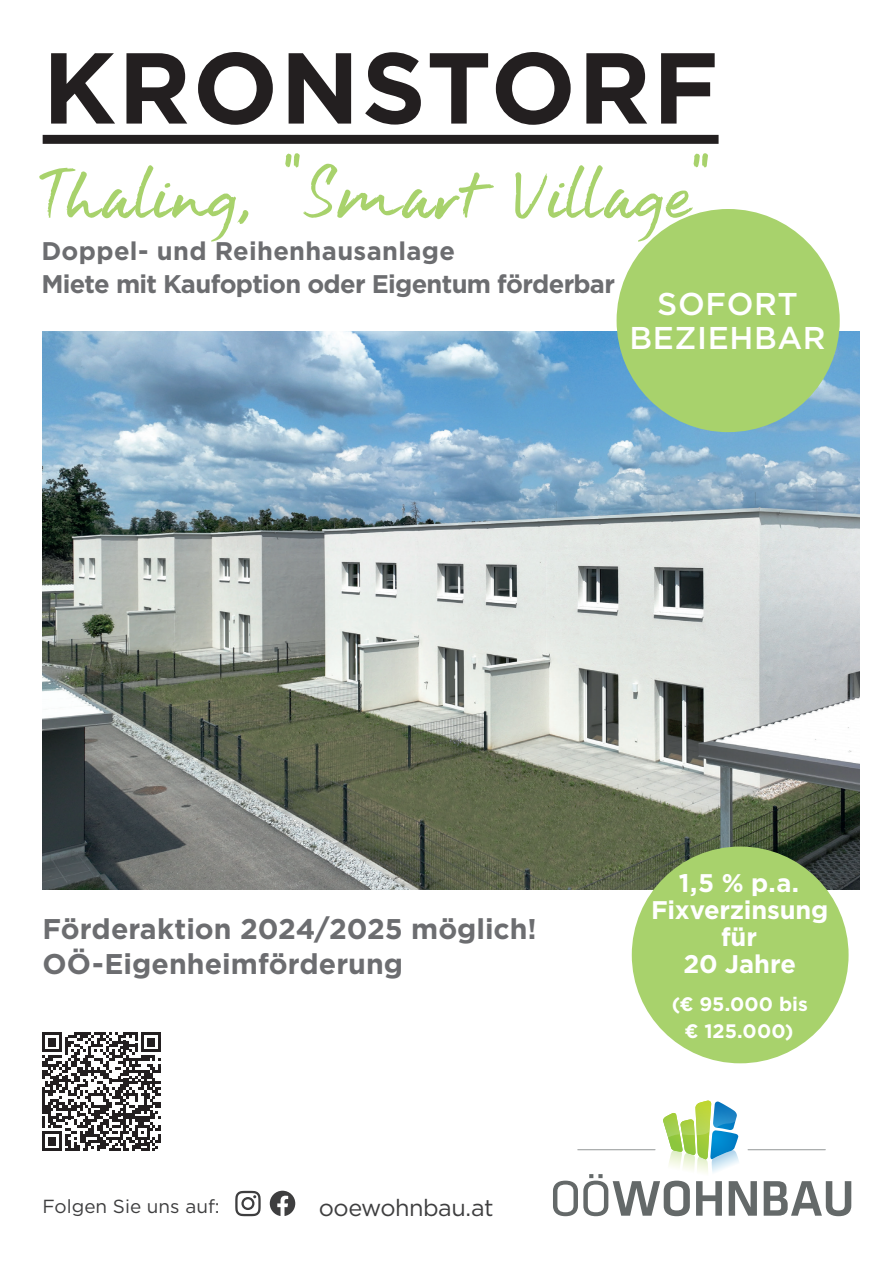
<style>
.page{position:relative;width:893px;height:1263px;background:#fff}
.page>*{position:absolute;margin:0;border:0;box-sizing:border-box;transform-origin:0 0}
.t1{font:127.5px "Aroha";color:#a8d26c}
.t2{font:700 100.5px "Gotham";letter-spacing:.02em;color:#231f20}
.t3{font:500 31.5px/33.6px "Gotham";letter-spacing:.02em;color:#fff;text-align:center}
.t4{font:700 28.5px/34.2px "Gotham";color:#6c6d70}
.t5{font:700 25.5px/33px "Gotham";letter-spacing:-.025em;color:#6c6d70}
.t6{font:700 25.5px/27px "Gotham";letter-spacing:-.01em;color:#fff;text-align:center}
.t7{font:23.55px "Gotham";letter-spacing:-.02em;color:#3e3e3f}
.t8{font:700 19.5px/27px "Gotham";letter-spacing:.005em;color:#fff;text-align:center}
.t9{font:18.9px "Gotham";color:#3e3e3f}
</style>
<div class="page">
<div style="left:43px;top:135px;width:676px;height:9px;background:#231f20"></div>
<img style="left:43px;top:331px;width:817px;height:558px">
<svg style="left:43px;top:1033px;width:118px;height:118px"></svg>
<hr style="left:748px;top:1149px;width:77px;height:1px;background:#929696">
<svg style="left:764px;top:1181px;width:87px;height:35px"></svg>
<svg style="left:553px;top:1100px;width:204px;height:116px"></svg>
<svg style="left:235px;top:1191px;width:26px;height:25px"></svg>
<svg style="left:270px;top:1191px;width:25px;height:25px"></svg>
<div style="left:617px;top:209px;width:223px;height:223px;background:#a8d26c;border-radius:50%"></div>
<div style="left:632px;top:846px;width:217px;height:217px;background:#a8d26c;border-radius:50%"></div>
<h2 class="t2" style="left:43px;top:21px;width:677px">KRONSTORF</h2>
<h1 class="t1" style="left:39px;top:129px;width:674px">Thaling, "Smart Village"</h1>
<p class="t5" style="left:41px;top:234px;width:575px">Doppel- und Reihenhausanlage<br>Miete mit Kaufoption oder Eigentum förderbar</p>
<p class="t3" style="left:629px;top:287px;width:198px">SOFORT<br>BEZIEHBAR</p>
<p class="t4" style="left:43px;top:912px;width:496px">Förderaktion 2024/2025 möglich!<br>OÖ-Eigenheimförderung</p>
<p class="t9" style="left:43px;top:1194px;width:179px">Folgen Sie uns auf:</p>
<p class="t7" style="left:319px;top:1193px;width:176px">ooewohnbau.at</p>
<p class="t6" style="left:651px;top:870px;width:179px">1,5 % p.a.<br>Fixverzinsung für<br>20 Jahre</p>
<p class="t8" style="left:672px;top:990px;width:138px">(€ 95.000 bis € 125.000)</p>
</div>
